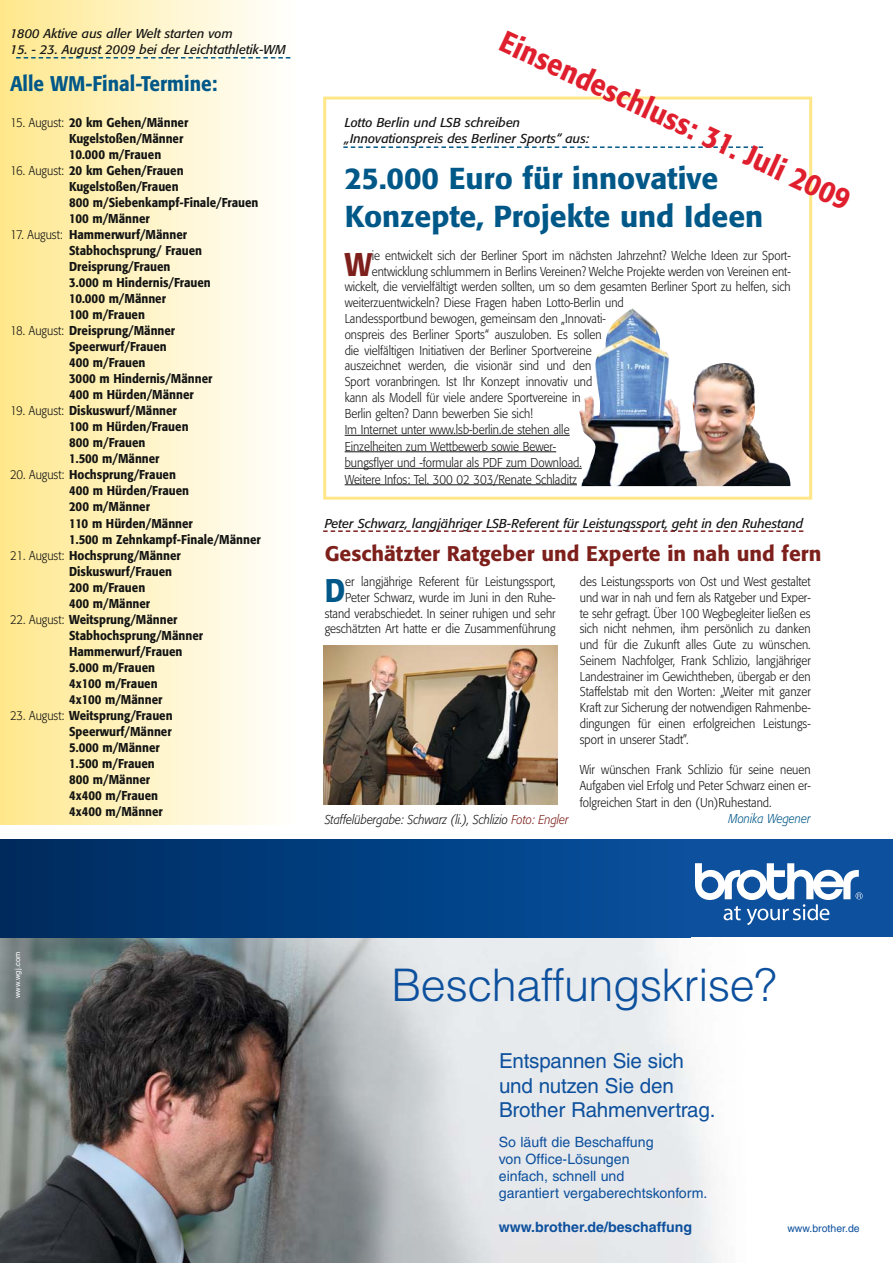
<style>
.page{position:relative;width:893px;height:1263px;background:#fff}
.page>*{position:absolute;margin:0;border:0;box-sizing:border-box;transform-origin:0 0}
.t1{font:45px "Helvetica LT Light+CKGQII";letter-spacing:-.01em;color:#0d509d}
.t2{font:500 32.4px "Formata";color:#7d201c;scale:.9 1}
.t3{font:500 32.4px "Formata";color:#005888;scale:.9 1}
.t4{font:500 30px/37.7px "Formata";color:#005888}
.t5{font:500 30px "Formata";color:#e01f2e;scale:.9 1}
.t6{font:500 21px "Formata";color:#7d201c}
.t7{font:500 21px "Formata";color:#005888;scale:.9 1}
.t8{font:20.55px/24.8px "Helvetica LT+SIEDON";letter-spacing:-.01em;color:#0d509d}
.t9{font:14.1px/17px "Helvetica LT+SIEDON";color:#0d509d}
.t10{font:14.1px "Helvetica LT Bold+LCTOKP";color:#0d509d}
.t11{font:300 12.75px/15.8px "Formata";color:#131413;text-align:justify;scale:.9 1}
.t12{font:500 12.75px/16px "Formata";color:#131413;scale:.9 1}
.t13{font:italic 12.75px/15.9px "Formata";color:#131413}
.t14{font:italic 300 12.75px "Formata";color:#131413;scale:.9 1}
.t15{font:italic 300 12.75px "Formata";color:#005888;scale:.9 1}
.t16{font:10.5px "Helvetica LT+SIEDON";color:#0c509d}
.t17{font:7.5px "Helvetica LT+SIEDON";color:#fff}
.s1{font-weight:300}
.s2{color:#7d201c}
</style>
<div class="page">
<img style="left:0;top:937px;width:718px;height:326px">
<div style="left:690px;top:839px;width:203px;height:98px;background:#0d509d"></div>
<svg style="left:695px;top:863px;width:168px;height:62px"></svg>
<div style="left:0;top:839px;width:690px;height:98px;background:linear-gradient(to right,#002a5e,#07519f)"></div>
<div style="left:0;top:0;width:298px;height:825px;background:linear-gradient(to right,#ffe88d,#fff)"></div>
<svg style="left:16px;top:57px;width:274px;height:2px"></svg>
<div style="left:323px;top:97px;width:489px;height:403px;border:3px solid #ffe789"></div>
<hr style="left:345px;top:435px;width:225px;height:1px;background:#131413">
<hr style="left:345px;top:451px;width:211px;height:1px;background:#131413">
<hr style="left:345px;top:468px;width:237px;height:1px;background:#131413">
<hr style="left:345px;top:484px;width:232px;height:1px;background:#131413">
<img style="left:579px;top:308px;width:211px;height:178px">
<svg style="left:343px;top:146px;width:420px;height:2px"></svg>
<img style="left:323px;top:646px;width:234px;height:158px">
<svg style="left:323px;top:530px;width:480px;height:2px"></svg>
<p class="t13" style="left:10px;top:26px;width:224px">1800 Aktive aus aller Welt starten vom</p>
<p class="t13" style="left:10px;top:42px;width:277px">15. - 23. August 2009 bei der Leichtathletik-WM</p>
<h3 class="t7" style="left:10px;top:74px;width:232px">Alle WM-Final-Termine:</h3>
<p class="t12" style="left:69px;top:115px;width:134px;text-indent:-59px"><span class="s1">15. August:</span> 20 km Gehen/Männer<br>Kugelstoßen/Männer<br>10.000 m/Frauen</p>
<p class="t12" style="left:69px;top:163px;width:212px;text-indent:-59px"><span class="s1">16. August:</span> 20 km Gehen/Frauen<br>Kugelstoßen/Frauen<br>800 m/Siebenkampf-Finale/Frauen<br>100 m/Männer</p>
<p class="t12" style="left:69px;top:227px;width:159px;text-indent:-59px"><span class="s1">17. August:</span> Hammerwurf/Männer<br>Stabhochsprung/ Frauen<br>Dreisprung/Frauen<br>3.000 m Hindernis/Frauen<br>10.000 m/Männer<br>100 m/Frauen</p>
<p class="t12" style="left:69px;top:324px;width:161px;text-indent:-59px"><span class="s1">18. August:</span> Dreisprung/Männer<br>Speerwurf/Frauen<br>400 m/Frauen<br>3000 m Hindernis/Männer<br>400 m Hürden/Männer</p>
<p class="t12" style="left:69px;top:404px;width:134px;text-indent:-59px"><span class="s1">19. August:</span> Diskuswurf/Männer<br>100 m Hürden/Frauen<br>800 m/Frauen<br>1.500 m/Männer</p>
<p class="t12" style="left:69px;top:468px;width:214px;text-indent:-59px"><span class="s1">20. August:</span> Hochsprung/Frauen<br>400 m Hürden/Frauen<br>200 m/Männer<br>110 m Hürden/Männer<br>1.500 m Zehnkampf-Finale/Männer</p>
<p class="t12" style="left:69px;top:548px;width:125px;text-indent:-59px"><span class="s1">21. August:</span> Hochsprung/Männer<br>Diskuswurf/Frauen<br>200 m/Frauen<br>400 m/Männer</p>
<p class="t12" style="left:69px;top:612px;width:150px;text-indent:-59px"><span class="s1">22. August:</span> Weitsprung/Männer<br>Stabhochsprung/Männer<br>Hammerwurf/Frauen<br>5.000 m/Frauen<br>4x100 m/Frauen<br>4x100 m/Männer</p>
<p class="t12" style="left:69px;top:708px;width:116px;text-indent:-59px"><span class="s1">23. August:</span> Weitsprung/Frauen<br>Speerwurf/Männer<br>5.000 m/Männer<br>1.500 m/Frauen<br>800 m/Männer<br>4x400 m/Frauen<br>4x400 m/Männer</p>
<h3 class="t5" style="left:507px;top:27px;width:427px;rotate:25deg">Einsendeschluss: 31. Juli 2009</h3>
<p class="t13" style="left:345px;top:116px;width:246px">Lotto Berlin und LSB schreiben „Innovationspreis des Berliner Sports“ aus:</p>
<h3 class="t4" style="left:345px;top:162px;width:420px">25.000 Euro für innovative<br>Konzepte, Projekte und Ideen</h3>
<h2 class="t2" style="left:345px;top:250px;width:32px">W</h2>
<p class="t11" style="left:372px;top:248px;width:467px">ie ent wickelt sich der Ber liner Sport im näch sten Jahr zehnt? Welche Ideen zur Sport -</p>
<p class="t11" style="left:372px;top:264px;width:467px">entwicklung schlummern in Ber lins Ver einen? Welche Projekte werden von Vereinen ent -</p>
<p class="t11" style="left:345px;top:280px;width:497px">wickelt, die vervielfältigt werden sollten, um so dem gesamten Ber liner Sport zu helfen, sich</p>
<p class="t11" style="left:345px;top:296px;width:312px">weiterzuentwickeln? Diese Fragen haben Lotto-Berlin und</p>
<p class="t11" style="left:345px;top:312px;width:292px">Landessportbund bewogen, gemeinsam den „In no va ti -</p>
<p class="t11" style="left:345px;top:327px;width:287px">ons preis des Berliner Sports“ auszuloben. Es sollen</p>
<p class="t11" style="left:345px;top:343px;width:276px">die vielfältigen Initiativen der Berliner Sport ver eine</p>
<p class="t11" style="left:345px;top:359px;width:276px">auszeichnet werden, die visionär sind und den</p>
<p class="t11" style="left:345px;top:375px;width:277px">Sport voranbringen. Ist Ihr Konzept innovativ und</p>
<p class="t11" style="left:345px;top:390px;width:264px">kann als Modell für viele andere Sportver eine in</p>
<p class="t11" style="left:345px;top:406px;width:211px">Berlin gelten? Dann bewerben Sie sich!</p>
<p class="t11" style="left:345px;top:423px;width:251px">Im Internet unter www.lsb-berlin.de stehen al le</p>
<p class="t11" style="left:345px;top:439px;width:237px">Ein zel hei ten zum Wettbewerb sowie Be wer -</p>
<p class="t11" style="left:345px;top:456px;width:265px">bungsflyer und -formular als PDF zum Download.</p>
<p class="t11" style="left:345px;top:472px;width:260px">Weitere Infos: Tel. 300 02 303/Renate Schladitz</p>
<p class="t13" style="left:325px;top:516px;width:480px">Peter Schwarz, langjähriger LSB-Referent für Leistungssport, geht in den Ruhestand</p>
<h3 class="t6" style="left:325px;top:544px;width:498px">Geschätzter Ratgeber und Experte in nah und fern</h3>
<h2 class="t3" style="left:325px;top:576px;width:24px">D</h2>
<p class="t11" style="left:325px;top:574px;width:258px;text-align:right">er langjährige Referent für Leistungssport,<br>Pe ter Schwarz, wurde im Juni in den Ru he - stand verabschiedet. In seiner ruhigen und sehr geschätzten Art hatte er die Zusammenführung</p>
<p class="t11" style="left:580px;top:574px;width:258px">des Leistungssports von Ost und West gestaltet und war in nah und fern als Ratgeber und Ex per - te sehr gefragt. Über 100 Wegbegleiter ließen es sich nicht nehmen, ihm persönlich zu danken und für die Zukunft alles Gute zu wünschen.<br>Seinem Nachfolger, Frank Schlizio, langjähriger Lan destrainer im Gewichtheben, übergab er den Staf felstab mit den Worten: „Weiter mit ganzer Kraft zur Sicherung der notwendigen Rah men be - din gun gen für einen erfolgreichen Leistungs - sport in unserer Stadt”.</p>
<p class="t11" style="left:580px;top:762px;width:258px;line-height:16.5px">Wir wünschen Frank Schlizio für seine neuen Auf gaben viel Erfolg und Peter Schwarz einen er - folg reichen Start in den (Un)Ruhestand.</p>
<p class="t14" style="left:325px;top:814px;width:273px">Staffelübergabe: Schwarz (li.), Schlizio <span class="s2">Foto: Engler</span></p>
<p class="t15" style="left:728px;top:813px;width:93px">Monika Wegener</p>
<p class="t17" style="left:15px;top:998px;width:48px;rotate:-90deg">www.wgj.com</p>
<h1 class="t1" style="left:391px;top:959px;width:387px">Beschaffungskrise?</h1>
<h3 class="t8" style="left:499px;top:1051px;width:218px">Entspannen Sie sich und nutzen Sie den<br>Brother Rahmenvertrag.</h3>
<p class="t9" style="left:499px;top:1135px;width:210px">So läuft die Beschaffung<br>von Office-Lösungen<br>einfach, schnell und<br>garantiert vergaberechtskonform.</p>
<p class="t10" style="left:499px;top:1222px;width:195px">www.brother.de/beschaffung</p>
<p class="t16" style="left:787px;top:1225px;width:74px">www.brother.de</p>
</div>
